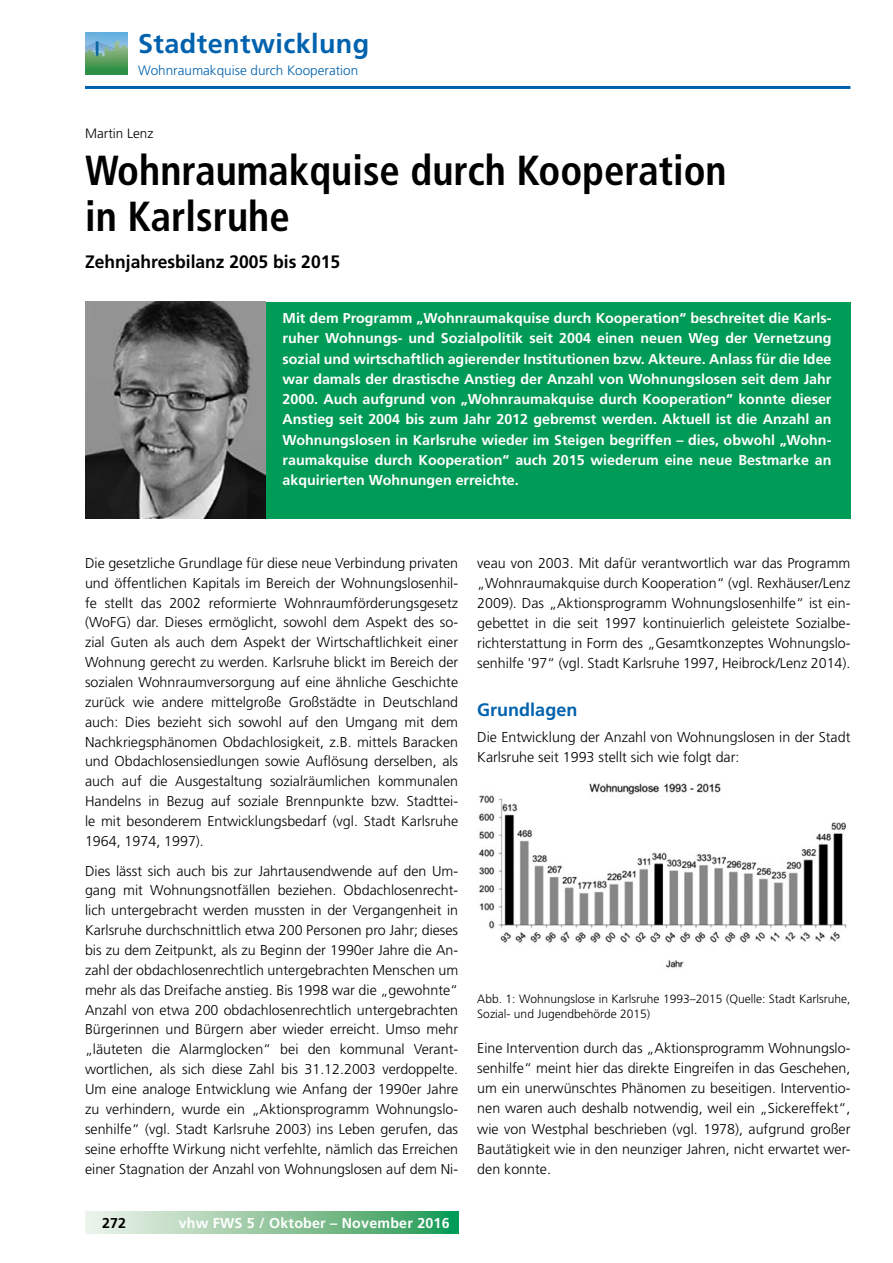
<style>
.page{position:relative;width:893px;height:1263px;background:#fff}
.page>*{position:absolute;margin:0;border:0;box-sizing:border-box;transform-origin:0 0}
.t1{font:700 condensed 42px/46.5px "Frutiger LT";color:#000}
.t2{font:700 27px "Frutiger LT";letter-spacing:.015em;color:#0062ae}
.t3{font:700 18px "Frutiger LT";color:#000}
.t4{font:700 18px "Frutiger LT";color:#0062ae}
.t5{font:300 14.25px/19.8px "Frutiger LT";color:#000;text-align:justify}
.t6{font:700 14.25px/20.2px "Frutiger LT";color:#fff;text-align:justify}
.t7{font:700 14.25px "Frutiger LT";color:#000}
.t8{font:300 13.5px "Frutiger LT";color:#0062ae}
.t9{font:300 13.5px "Frutiger CE";color:#000}
.t10{font:300 12px/15px "Frutiger CE";color:#000}
</style>
<div class="page">
<hr style="left:85px;top:86px;width:765px;height:3px;background:#0062ae">
<svg style="left:85px;top:1212px;width:373px;height:21px;background:#8dc69f"></svg>
<img style="left:85px;top:32px;width:42px;height:43px">
<div style="left:85px;top:302px;width:765px;height:217px;background:#009b56"></div>
<img style="left:85px;top:302px;width:181px;height:217px">
<img style="left:478px;top:783px;width:369px;height:185px">
<h2 class="t2" style="left:138px;top:28px;width:233px">Stadtentwicklung</h2>
<p class="t8" style="left:138px;top:62px;width:222px">Wohnraumakquise durch Kooperation</p>
<p class="t9" style="left:85px;top:126px;width:70px">Martin Lenz</p>
<h1 class="t1" style="left:85px;top:147px;width:643px">Wohnraumakquise durch Kooperation in Karlsruhe</h1>
<p class="t3" style="left:85px;top:251px;width:256px">Zehnjahresbilanz 2005 bis 2015</p>
<p class="t6" style="left:283px;top:308px;width:550px">Mit dem Programm „Wohnraumakquise durch Kooperation“ beschreitet die Karls&shy;ruher Wohnungs- und Sozialpolitik seit 2004 einen neuen Weg der Vernetzung sozial und wirtschaftlich agierender Institutionen bzw. Akteure. Anlass für die Idee war damals der drastische Anstieg der Anzahl von Wohnungslosen seit dem Jahr 2000. Auch aufgrund von „Wohnraumakquise durch Kooperation“ konnte dieser Anstieg seit 2004 bis zum Jahr 2012 gebremst werden. Aktuell ist die Anzahl an Wohnungslosen in Karlsruhe wieder im Steigen begriffen – dies, obwohl „Wohn&shy;raumakquise durch Kooperation“ auch 2015 wiederum eine neue Bestmarke an akquirierten Wohnungen erreichte.</p>
<p class="t5" style="left:85px;top:553px;width:375px">Die gesetzliche Grundlage für diese neue Verbindung privaten und öffentlichen Kapitals im Bereich der Wohnungslosenhil&shy;fe stellt das 2002 reformierte Wohnraumförderungsgesetz (WoFG) dar. Dieses ermöglicht, sowohl dem Aspekt des so&shy;zial Guten als auch dem Aspekt der Wirtschaftlichkeit einer Wohnung gerecht zu werden. Karlsruhe blickt im Bereich der sozialen Wohnraumversorgung auf eine ähnliche Geschichte zurück wie andere mittelgroße Großstädte in Deutschland auch: Dies bezieht sich sowohl auf den Umgang mit dem Nachkriegsphänomen Obdachlosigkeit, z.B. mittels Baracken und Obdachlosensiedlungen sowie Auflösung derselben, als auch auf die Ausgestaltung sozialräumlichen kommunalen Handelns in Bezug auf soziale Brennpunkte bzw. Stadttei&shy;le mit besonderem Entwicklungsbedarf (vgl. Stadt Karlsruhe 1964, 1974, 1997).</p>
<p class="t5" style="left:85px;top:861px;width:375px">Dies lässt sich auch bis zur Jahrtausendwende auf den Um&shy;gang mit Wohnungsnotfällen beziehen. Obdachlosenrecht&shy;lich untergebracht werden mussten in der Vergangenheit in Karlsruhe durchschnittlich etwa 200 Personen pro Jahr; dieses bis zu dem Zeitpunkt, als zu Beginn der 1990er Jahre die An&shy;zahl der obdachlosenrechtlich untergebrachten Menschen um mehr als das Dreifache anstieg. Bis 1998 war die „gewohnte“ Anzahl von etwa 200 obdachlosenrechtlich untergebrachten Bürgerinnen und Bürgern aber wieder erreicht. Umso mehr „läuteten die Alarmglocken“ bei den kommunal Verant&shy;wortlichen, als sich diese Zahl bis 31.12.2003 verdoppelte.<br>Um eine analoge Entwicklung wie Anfang der 1990er Jahre zu verhindern, wurde ein „Aktionsprogramm Wohnungslo&shy;senhilfe“ (vgl. Stadt Karlsruhe 2003) ins Leben gerufen, das seine erhoffte Wirkung nicht verfehlte, nämlich das Erreichen einer Stagnation der Anzahl von Wohnungslosen auf dem Ni-</p>
<p class="t7" style="left:102px;top:1214px;width:26px">272</p>
<p class="t6" style="left:179px;top:1212px;width:272px">vhw FWS 5 / Oktober – November 2016</p>
<p class="t5" style="left:477px;top:553px;width:375px">veau von 2003. Mit dafür verantwortlich war das Programm „Wohnraumakquise durch Kooperation“ (vgl. Rexhäuser/Lenz 2009). Das „Aktionsprogramm Wohnungslosenhilfe“ ist ein&shy;gebettet in die seit 1997 kontinuierlich geleistete Sozialbe&shy;richterstattung in Form des „Gesamtkonzeptes Wohnungslo&shy;senhilfe '97“ (vgl. Stadt Karlsruhe 1997, Heibrock/Lenz 2014).</p>
<p class="t4" style="left:477px;top:699px;width:102px">Grundlagen</p>
<p class="t5" style="left:477px;top:727px;width:375px">Die Entwicklung der Anzahl von Wohnungslosen in der Stadt<br>Karlsruhe seit 1993 stellt sich wie folgt dar:</p>
<p class="t10" style="left:477px;top:991px;width:375px">Abb. 1: Wohnungslose in Karlsruhe 1993–2015 (Quelle: Stadt Karlsruhe,<br>Sozial- und Jugendbehörde 2015)</p>
<p class="t5" style="left:477px;top:1038px;width:375px">Eine Intervention durch das „Aktionsprogramm Wohnungslo&shy;senhilfe“ meint hier das direkte Eingreifen in das Geschehen, um ein unerwünschtes Phänomen zu beseitigen. Interventio&shy;nen waren auch deshalb notwendig, weil ein „Sickereffekt“, wie von Westphal beschrieben (vgl. 1978), aufgrund großer Bautätigkeit wie in den neunziger Jahren, nicht erwartet wer&shy;den konnte.</p>
</div>
